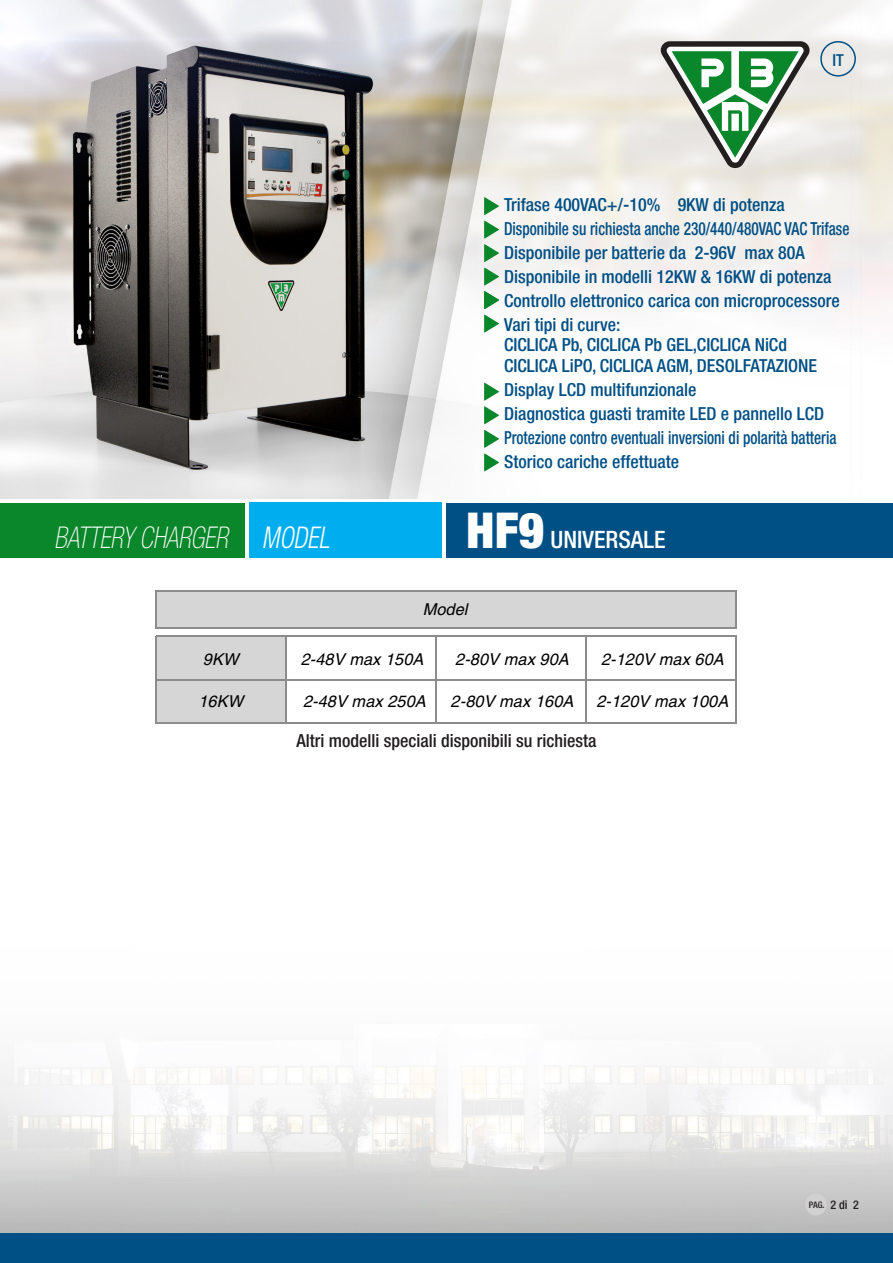
<style>
.page{position:relative;width:893px;height:1263px;background:#fff}
.page>*{position:absolute;margin:0;border:0;box-sizing:border-box;transform-origin:0 0}
.t1{font:italic 100 condensed 30px "Helvetica Neue LT Pro";color:#fff;scale:.85 1}
.t2{font:italic 300 condensed 30px "Helvetica Neue LT Pro";color:#fff;scale:.85 1}
.t3{font:500 condensed 24px "Helvetica Neue LT Pro";color:#fff}
.t4{font:500 condensed 18px "Helvetica Neue LT Pro";color:#004f85}
.t5{font:500 condensed 18px "Helvetica Neue LT Pro";color:#004f85;scale:.85 1}
.t6{font:500 condensed 18px "Helvetica Neue LT Pro";color:#231f20}
.t7{font:500 condensed 16.5px "Helvetica Neue LT Pro";color:#004f85}
.t8{font:italic 16.35px "Helvetica";letter-spacing:.005em;color:#000}
.t9{font:500 condensed 9px "Helvetica Neue LT Pro";color:#231f20}
.s1{font-weight:900;font-size:49.5px}
.s2{font-size:12px}
</style>
<div class="page">
<img style="left:0;top:0;width:893px;height:499px">
<img style="left:0;top:635px;width:893px;height:598px">
<div style="left:0;top:502px;width:893px;height:56px;background:#004f85"></div>
<div style="left:0;top:502px;width:245px;height:56px;background:#0a872b"></div>
<hr style="left:245px;top:502px;width:4px;height:56px;background:#fff">
<hr style="left:442px;top:502px;width:4px;height:56px;background:#fff">
<div style="left:249px;top:502px;width:193px;height:56px;background:#00aeef"></div>
<div style="left:0;top:1233px;width:893px;height:30px;background:#004f85"></div>
<div style="left:820px;top:41px;width:36px;height:36px;border:2px solid #004f85;border-radius:50%"></div>
<svg style="left:661px;top:41px;width:149px;height:127px"></svg>
<svg style="left:484px;top:197px;width:15px;height:18px"></svg>
<svg style="left:484px;top:244px;width:15px;height:18px"></svg>
<svg style="left:484px;top:221px;width:15px;height:17px"></svg>
<svg style="left:484px;top:268px;width:15px;height:17px"></svg>
<svg style="left:484px;top:291px;width:15px;height:18px"></svg>
<svg style="left:484px;top:383px;width:15px;height:41px"></svg>
<svg style="left:484px;top:430px;width:15px;height:41px"></svg>
<svg style="left:484px;top:315px;width:15px;height:17px"></svg>
<div style="left:156px;top:591px;width:580px;height:38px;background:#d6d6d6"></div>
<div style="left:156px;top:637px;width:130px;height:86px;background:#d6d6d6"></div>
<hr style="left:155px;top:590px;width:2px;height:39px;background:#8c8c8c">
<hr style="left:155px;top:636px;width:2px;height:87px;background:#8c8c8c">
<hr style="left:286px;top:636px;width:1px;height:87px;background:#8c8c8c">
<hr style="left:436px;top:636px;width:1px;height:87px;background:#8c8c8c">
<hr style="left:156px;top:590px;width:581px;height:1px;background:#8c8c8c">
<hr style="left:157px;top:627px;width:580px;height:2px;background:#8c8c8c">
<hr style="left:157px;top:636px;width:580px;height:1px;background:#8c8c8c">
<hr style="left:155px;top:679px;width:582px;height:2px;background:#8c8c8c">
<hr style="left:157px;top:722px;width:580px;height:1px;background:#8c8c8c">
<hr style="left:586px;top:636px;width:1px;height:87px;background:#8c8c8c">
<hr style="left:736px;top:591px;width:1px;height:38px;background:#8c8c8c">
<hr style="left:736px;top:636px;width:1px;height:87px;background:#8c8c8c">
<div style="left:805px;top:1194px;width:22px;height:21px;background:#d1d1d1;border-radius:50%"></div>
<p class="t7" style="left:832px;top:50px;width:13px">IT</p>
<p class="t1" style="left:54px;top:521px;width:206px">BATTERY CHARGER</p>
<p class="t2" style="left:262px;top:520px;width:81px">MODEL</p>
<p class="t4" style="left:504px;top:194px;width:282px">Trifase 400VAC+/-10% 9KW di potenza</p>
<p class="t5" style="left:504px;top:218px;width:408px">Disponibile su richiesta anche 230/440/480VAC VAC Trifase</p>
<p class="t4" style="left:504px;top:242px;width:302px">Disponibile per batterie da 2-96V max 80A</p>
<p class="t4" style="left:504px;top:266px;width:329px">Disponibile in modelli 12KW &amp; 16KW di potenza</p>
<p class="t4" style="left:504px;top:290px;width:337px">Controllo elettronico carica con microprocessore</p>
<p class="t4" style="left:504px;top:314px;width:118px">Vari tipi di curve:</p>
<p class="t4" style="left:504px;top:334px;width:284px">CICLICA Pb, CICLICA Pb GEL,CICLICA NiCd</p>
<p class="t4" style="left:504px;top:354px;width:314px">CICLICA LiPO, CICLICA AGM, DESOLFATAZIONE</p>
<p class="t4" style="left:504px;top:378px;width:194px">Display LCD multifunzionale</p>
<p class="t4" style="left:504px;top:402px;width:322px">Diagnostica guasti tramite LED e pannello LCD</p>
<p class="t5" style="left:504px;top:426px;width:393px">Protezione contro eventuali inversioni di polarità batteria</p>
<p class="t4" style="left:504px;top:450px;width:177px">Storico cariche effettuate</p>
<p class="t3" style="left:466px;top:525px;width:201px"><span class="s1">HF9</span> UNIVERSALE</p>
<p class="t8" style="left:423px;top:600px;width:46px">Model</p>
<p class="t8" style="left:203px;top:650px;width:37px">9KW</p>
<p class="t8" style="left:198px;top:691px;width:46px">16KW</p>
<p class="t8" style="left:301px;top:650px;width:124px">2-48V max 150A</p>
<p class="t8" style="left:303px;top:691px;width:124px">2-48V max 250A</p>
<p class="t8" style="left:455px;top:650px;width:115px">2-80V max 90A</p>
<p class="t8" style="left:451px;top:691px;width:124px">2-80V max 160A</p>
<p class="t8" style="left:601px;top:650px;width:124px">2-120V max 60A</p>
<p class="t8" style="left:596px;top:691px;width:133px">2-120V max 100A</p>
<p class="t6" style="left:297px;top:730px;width:301px">Altri modelli speciali disponibili su richiesta</p>
<p class="t9" style="left:809px;top:1199px;width:52px">PAG. <span class="s2">2 di 2</span></p>
</div>
